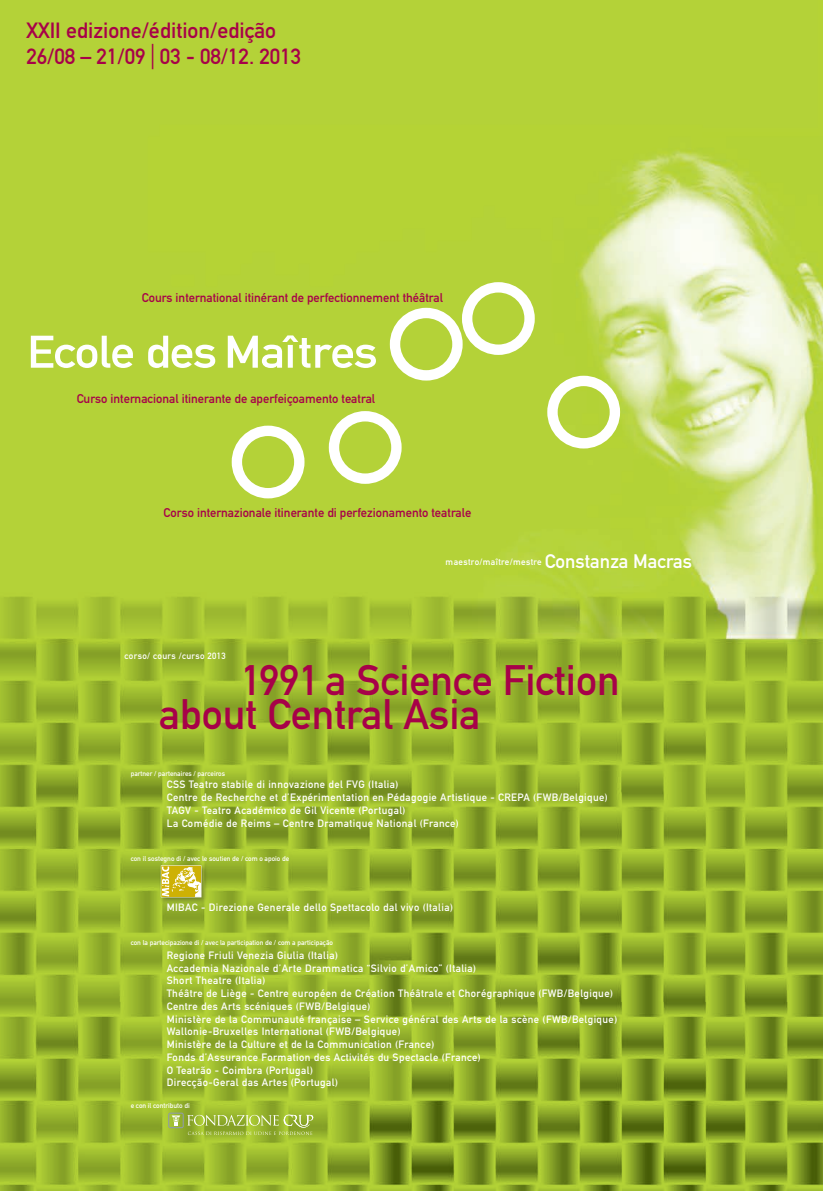
<style>
.page{position:relative;width:823px;height:1191px;background:#fff}
.page>*{position:absolute;margin:0;border:0;box-sizing:border-box;transform-origin:0 0}
.t1{font:42px/33.4px "DIN Mittelschrift";color:#a70149}
.t2{font:21.7px/25.4px "DIN Mittelschrift";color:#a70149}
.t3{font:12.5px "DIN Mittelschrift";color:#a70149}
.t4{font:10.5px/12.7px "DIN Mittelschrift";letter-spacing:.04em;color:#fff}
.t5{font:9px "DIN Mittelschrift";letter-spacing:.04em;color:#fff}
.t6{font:7px "DIN Mittelschrift";color:#fff}
.s1{font-size:35px}
.s2{font-size:19.3px}
</style>
<div class="page">
<img style="left:0;top:0;width:822px;height:1191px">
<svg style="left:231px;top:425px;width:73px;height:73px"></svg>
<svg style="left:328px;top:411px;width:73px;height:73px"></svg>
<svg style="left:389px;top:282px;width:145px;height:98px"></svg>
<svg style="left:547px;top:376px;width:72px;height:72px"></svg>
<svg style="left:31px;top:336px;width:102px;height:32px"></svg>
<svg style="left:148px;top:336px;width:67px;height:32px"></svg>
<svg style="left:228px;top:335px;width:148px;height:33px"></svg>
<div style="left:158px;top:863px;width:50px;height:40px;background:#231f20;opacity:.45"></div>
<svg style="left:161px;top:865px;width:40px;height:32px"></svg>
<svg style="left:168px;top:1112px;width:145px;height:23px;background:#a3bb4c"></svg>
<h2 class="t2" style="left:26px;top:18px;width:276px">XXII edizione/édition/edição<br>26/08 – 21/09 <span class="s1">|</span> 03 - 08/12. 2013</h2>
<p class="t3" style="left:142px;top:290px;width:302px">Cours international itinérant de perfectionnement théâtral</p>
<p class="t3" style="left:77px;top:391px;width:300px">Curso internacional itinerante de aperfeiçoamento teatral</p>
<p class="t3" style="left:163px;top:505px;width:309px">Corso internazionale itinerante di perfezionamento teatrale</p>
<p class="t5" style="left:445px;top:556px;width:248px">maestro/maître/mestre <span class="s2">Constanza Macras</span></p>
<p class="t5" style="left:124px;top:650px;width:103px">corso/ cours /curso 2013</p>
<h1 class="t1" style="left:159px;top:664px;width:461px;text-indent:82px">1991 a Science Fiction about Central Asia</h1>
<p class="t6" style="left:131px;top:769px;width:96px">partner / partenaires / parceiros</p>
<p class="t4" style="left:167px;top:778px;width:442px">CSS Teatro stabile di innovazione del FVG (Italia)<br>Centre de Recherche et d’Expérimentation en Pédagogie Artistique - CREPA (FWB/Belgique)<br>TAGV - Teatro Académico de Gil Vicente (Portugal)<br>La Comédie de Reims – Centre Dramatique National (France)</p>
<p class="t6" style="left:131px;top:854px;width:160px">con il sostegno di / avec le soutien de / com o apoio de</p>
<p class="t4" style="left:167px;top:901px;width:287px">MIBAC - Direzione Generale dello Spettacolo dal vivo (Italia)</p>
<p class="t6" style="left:131px;top:938px;width:204px">con la partecipazione di / avec la participation de / com a participação</p>
<p class="t4" style="left:167px;top:949px;width:452px">Regione Friuli Venezia Giulia (Italia)<br>Accademia Nazionale d’Arte Drammatica “Silvio d’Amico” (Italia)<br>Short Theatre (Italia)<br>Théâtre de Liège - Centre européen de Création Théâtrale et Chorégraphique (FWB/Belgique)<br>Centre des Arts scéniques (FWB/Belgique)<br>Ministère de la Communauté française – Service général des Arts de la scène (FWB/Belgique)<br>Wallonie-Bruxelles International (FWB/Belgique)<br>Ministère de la Culture et de la Communication (France)<br>Fonds d’Assurance Formation des Activités du Spectacle (France)<br>O Teatrão - Coimbra (Portugal)<br>Direcção-Geral das Artes (Portugal)</p>
<p class="t6" style="left:131px;top:1101px;width:60px">e con il contributo di</p>
</div>
